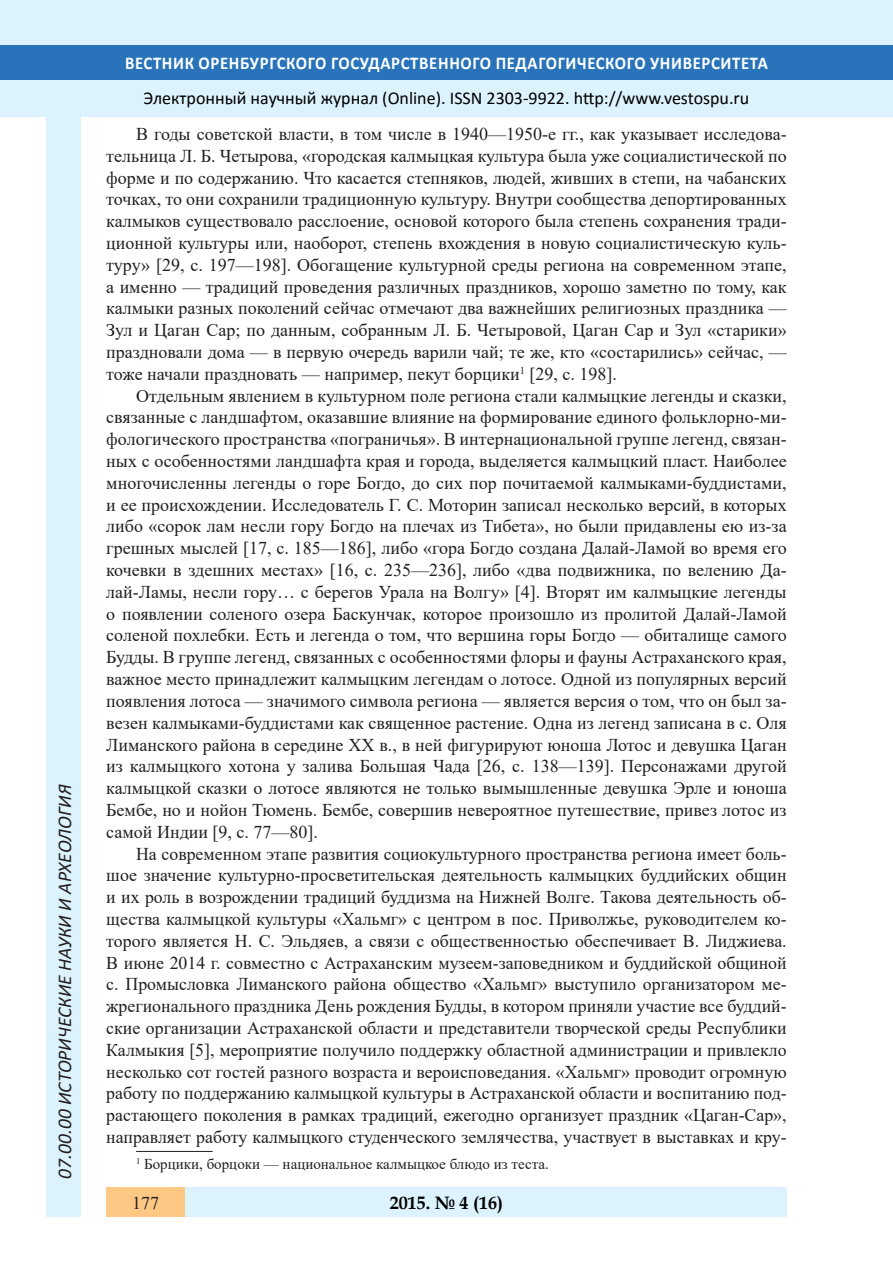
<style>
.page{position:relative;width:893px;height:1263px;background:#fff}
.page>*{position:absolute;margin:0;border:0;box-sizing:border-box;transform-origin:0 0}
.t1{font:italic 19.5px "Calibri";color:#231f20}
.Стиль2{font:18px/21.8px "Times New Roman";color:#231f20;text-align:justify}
.t2{font:18px "Calibri";color:#000}
.t3{font:700 18px "Calibri";letter-spacing:.04em;color:#fff;scale:.93 1}
.t4{font:700 18px "Book Antiqua";color:#000}
.литература{font:15px "Times New Roman";color:#231f20}
</style>
<div class="page">
<div style="left:0;top:0;width:893px;height:116px;background:#dcf2fc"></div>
<div style="left:0;top:45px;width:893px;height:34px;background:#2873ba"></div>
<div style="left:47px;top:116px;width:34px;height:1101px;background:#dcf2fc"></div>
<div style="left:106px;top:1188px;width:681px;height:29px;background:#dcf2fc"></div>
<div style="left:106px;top:1188px;width:79px;height:29px;background:#fdc784"></div>
<hr style="left:136px;top:1151px;width:77px;height:1px;background:#231f20">
<p class="t1" style="left:51px;top:1179px;width:395px;rotate:-90deg">07.00.00 ИСТОРИЧЕСКИЕ НАУКИ И АРХЕОЛОГИЯ</p>
<p class="t1" style="left:51px;top:1105px;width:206px;rotate:-90deg">БИОЛОГИЧЕСКИЕ НАУКИ</p>
<p class="t1" style="left:51px;top:1169px;width:11px;rotate:-90deg">3</p>
<p class="t3" style="left:125px;top:50px;width:693px">ВЕСТНИК ОРЕНБУРГСКОГО ГОСУДАРСТВЕННОГО ПЕДАГОГИЧЕСКОГО УНИВЕРСИТЕТА</p>
<p class="t2" style="left:144px;top:85px;width:607px">Электронный научный журнал (Online). ISSN 2303-9922. http://www.vestospu.ru</p>
<p class="t2" style="left:583px;top:85px;width:13px">t</p>
<p class="Стиль2" style="left:106px;top:123px;width:682px;text-indent:30px">В годы советской власти, в том числе в 1940—1950-е гг., как указывает исследова&shy;тельница Л. Б. Четырова, «городская калмыцкая культура была уже социалистической по форме и по содержанию. Что касается степняков, людей, живших в степи, на чабанских точках, то они сохранили традиционную культуру. Внутри сообщества депортированных калмыков существовало расслоение, основой которого была степень сохранения тради&shy;ционной культуры или, наоборот, степень вхождения в новую социалистическую куль&shy;туру» [29, с. 197—198]. Обогащение культурной среды региона на современном этапе, а именно — традиций проведения различных праздников, хорошо заметно по тому, как калмыки разных поколений сейчас отмечают два важнейших религиозных праздника — Зул и Цаган Сар; по данным, собранным Л. Б. Четыровой, Цаган Сар и Зул «старики» праздновали дома — в первую очередь варили чай; те же, кто «состарились» сейчас, — тоже начали праздновать — например, пекут борцики<sup>1</sup> [29, с. 198].</p>
<p class="Стиль2" style="left:106px;top:384px;width:682px;text-indent:30px">Отдельным явлением в культурном поле региона стали калмыцкие легенды и сказки, связанные с ландшафтом, оказавшие влияние на формирование единого фольклорно-ми&shy;фологического пространства «пограничья». В интернациональной группе легенд, связан&shy;ных с особенностями ландшафта края и города, выделяется калмыцкий пласт. Наиболее многочисленны легенды о горе Богдо, до сих пор почитаемой калмыками-буддистами, и ее происхождении. Исследователь Г. С. Моторин записал несколько версий, в которых либо «сорок лам несли гору Богдо на плечах из Тибета», но были придавлены ею из-за грешных мыслей [17, с. 185—186], либо «гора Богдо создана Далай-Ламой во время его кочевки в здешних местах» [16, с. 235—236], либо «два подвижника, по велению Да&shy;лай-Ламы, несли гору… с берегов Урала на Волгу» [4]. Вторят им калмыцкие легенды о появлении соленого озера Баскунчак, которое произошло из пролитой Далай-Ламой соленой похлебки. Есть и легенда о том, что вершина горы Богдо — обиталище самого Будды. В группе легенд, связанных с особенностями флоры и фауны Астраханского края, важное место принадлежит калмыцким легендам о лотосе. Одной из популярных версий появления лотоса — значимого символа региона — является версия о том, что он был за&shy;везен калмыками-буддистами как священное растение. Одна из легенд записана в с. Оля Лиманского района в середине ХХ в., в ней фигурируют юноша Лотос и девушка Цаган из калмыцкого хотона у залива Большая Чада [26, с. 138—139]. Персонажами другой калмыцкой сказки о лотосе являются не только вымышленные девушка Эрле и юноша Бембе, но и нойон Тюмень. Бембе, совершив невероятное путешествие, привез лотос из самой Индии [9, с. 77—80].</p>
<p class="Стиль2" style="left:106px;top:842px;width:682px;text-indent:30px">На современном этапе развития социокультурного пространства региона имеет боль&shy;шое значение культурно-просветительская деятельность калмыцких буддийских общин и их роль в возрождении традиций буддизма на Нижней Волге. Такова деятельность об&shy;щества калмыцкой культуры «Хальмг» с центром в пос. Приволжье, руководителем ко&shy;торого является Н. С. Эльдяев, а связи с общественностью обеспечивает В. Лиджиева.<br>В июне 2014 г. совместно с Астраханским музеем-заповедником и буддийской общиной с. Промысловка Лиманского района общество «Хальмг» выступило организатором ме&shy;жрегионального праздника День рождения Будды, в котором приняли участие все буддий&shy;ские организации Астраханской области и представители творческой среды Республики Калмыкия [5], мероприятие получило поддержку областной администрации и привлекло несколько сот гостей разного возраста и вероисповедания. «Хальмг» проводит огромную работу по поддержанию калмыцкой культуры в Астраханской области и воспитанию под&shy;растающего поколения в рамках традиций, ежегодно организует праздник «Цаган-Сар», направляет работу калмыцкого студенческого землячества, участвует в выставках и кру-</p>
<p class="литература" style="left:136px;top:1154px;width:414px"><sup>1</sup> Борцики, борцоки — национальное калмыцкое блюдо из теста.</p>
<p class="Стиль2" style="left:132px;top:1191px;width:28px">177</p>
<p class="t4" style="left:390px;top:1190px;width:115px">2015. № 4 (16)</p>
</div>
